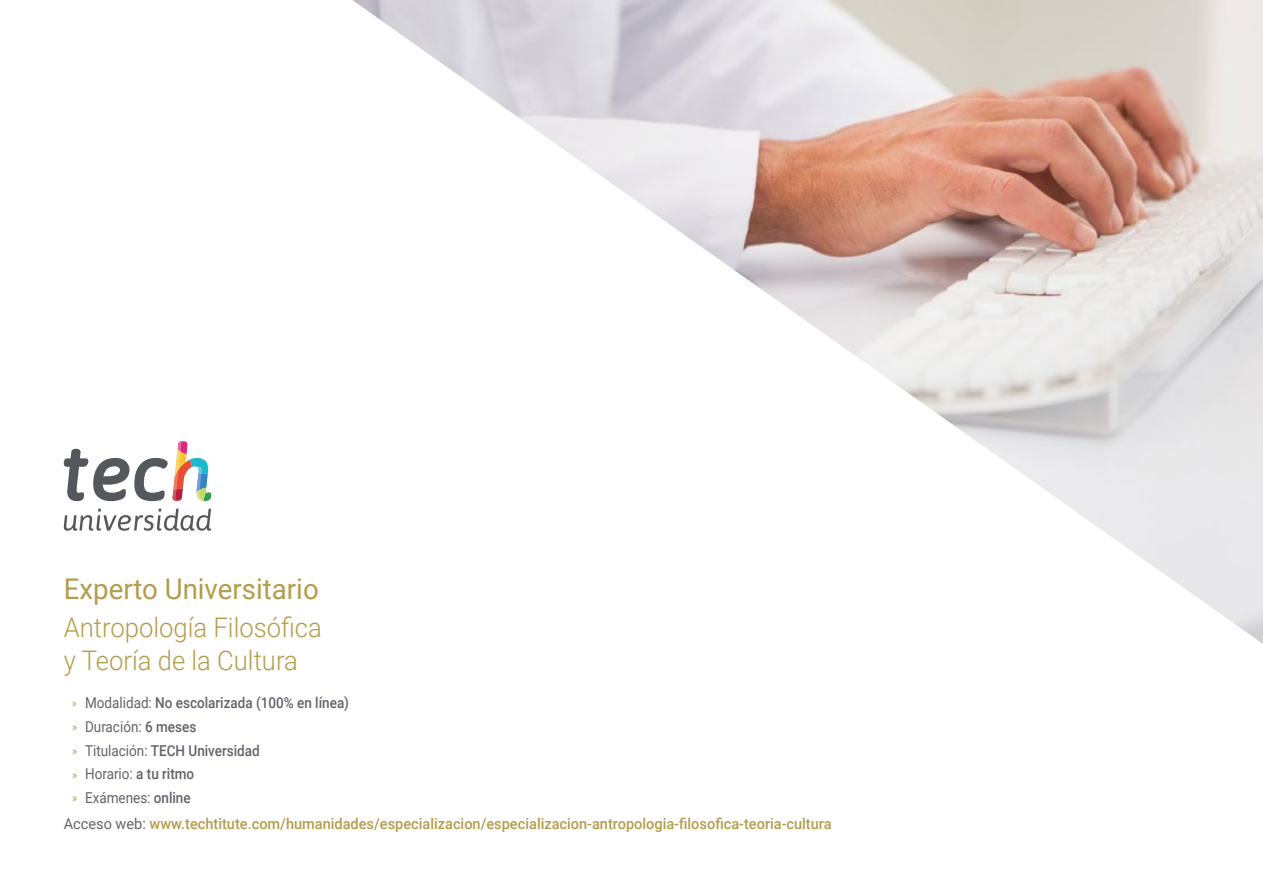
<style>
.page{position:relative;width:1263px;height:893px;background:#fff}
.page>*{position:absolute;margin:0;border:0;box-sizing:border-box;transform-origin:0 0}
.t1{font:28.5px "Roboto";color:#b49c4b}
.t2{font:300 27px/33px "Roboto";color:#b49c4b;scale:.95 1}
.t3{font:500 15px/23.7px "Roboto";color:#61646a;scale:.9 1}
.t4{font:500 15px "Roboto";color:#b49c4b}
.s1{font-family:"Myriad Pro";font-weight:400;font-size:12px;color:#b49c4b}
.s2{font-weight:400}
.s3{font-weight:400;font-size:12px;color:#b49c4b}
.s4{font-weight:400;color:#61646a}
</style>
<div class="page">
<img style="left:352px;top:0;width:911px;height:644px">
<svg style="left:64px;top:441px;width:147px;height:60px"></svg>
<svg style="left:64px;top:509px;width:147px;height:22px"></svg>
<h1 class="t1" style="left:64px;top:569px;width:256px">Experto Universitario</h1>
<h2 class="t2" style="left:64px;top:610px;width:273px">Antropología Filosófica y Teoría de la Cultura</h2>
<p class="t3" style="left:72px;top:690px;width:309px"><span class="s1">»</span> <span class="s2">Modalidad:</span> No escolarizada (100% en línea) <span class="s3">»</span> <span class="s2">Duración:</span> 6 meses<br><span class="s3">»</span> <span class="s2">Titulación:</span> TECH Universidad<br><span class="s3">»</span> <span class="s2">Horario:</span> a tu ritmo<br><span class="s3">»</span> <span class="s2">Exámenes:</span> online</p>
<p class="t4" style="left:64px;top:813px;width:769px"><span class="s4">Acceso web:</span> www.techtitute.com/humanidades/especializacion/especializacion-antropologia-filosofica-teoria-cultura</p>
</div>
